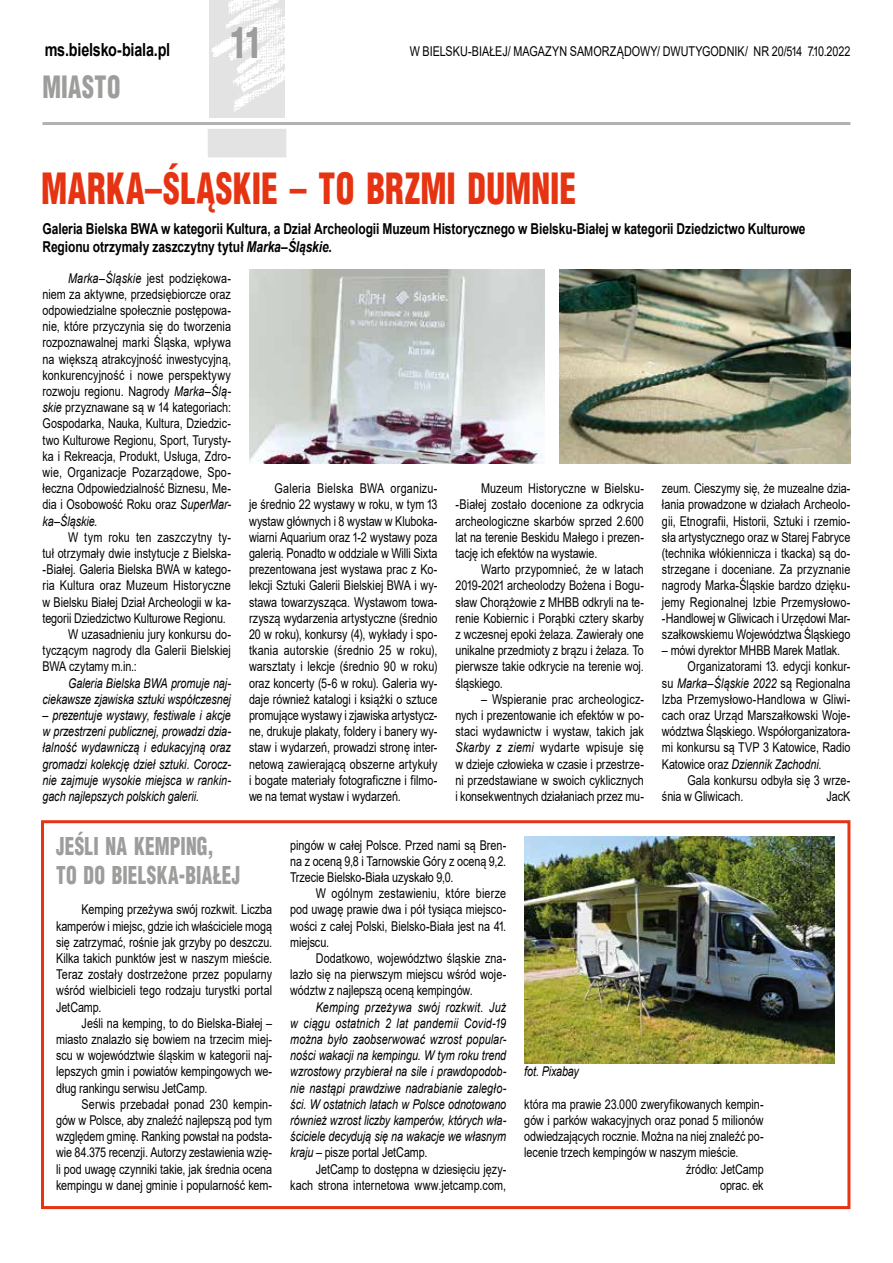
<style>
.page{position:relative;width:893px;height:1263px;background:#fff}
.page>*{position:absolute;margin:0;border:0;box-sizing:border-box;transform-origin:0 0}
.t1{font:900 42px "Switzerland Cond";letter-spacing:.01em;color:#e63312;scale:.8 1}
.t2{font:900 42px "Switzerland Cond";color:#9d9d9c;scale:.8 1}
.t3{font:900 30px "Switzerland Cond";letter-spacing:.02em;color:#9d9d9c;scale:.8 1}
.t4{font:900 24px/28.8px "Switzerland Cond";letter-spacing:.015em;color:#9d9d9c;scale:.8 1}
.t5{font:700 18px "Arial";letter-spacing:-.015em;color:#000;scale:.8 1}
.t6{font:700 15px/18px "Arial";letter-spacing:-.005em;color:#000;scale:.8 1}
.t7{font:13.5px/16.2px "Arial";letter-spacing:-.005em;color:#000;text-align:justify;scale:.8 1}
.t8{font:italic 13.5px/16.2px "Arial";letter-spacing:-.005em;color:#000;text-align:justify;scale:.8 1}
.t9{font:13.5px "Arial";letter-spacing:.02em;color:#000;scale:.8 1}
.s1{font-style:italic}
.s2{font-style:normal}
</style>
<div class="page">
<hr style="left:43px;top:122px;width:807px;height:3px;background:#b3b2b2">
<img style="left:209px;top:0;width:76px;height:117px">
<div style="left:208px;top:129px;width:78px;height:28px;background:#e3e3e3"></div>
<div style="left:41px;top:820px;width:809px;height:389px;border:3px solid #e63312"></div>
<img style="left:524px;top:836px;width:311px;height:227px">
<img style="left:249px;top:269px;width:295px;height:195px">
<img style="left:560px;top:269px;width:290px;height:195px">
<h3 class="t5" style="left:45px;top:37px;width:158px">ms.bielsko-biala.pl</h3>
<h2 class="t3" style="left:43px;top:68px;width:99px">MIASTO</h2>
<h1 class="t2" style="left:231px;top:16px;width:41px">11</h1>
<p class="t7" style="left:410px;top:43px;width:552px">W BIELSKU-BIAŁEJ/ MAGAZYN SAMORZĄDOWY/ DWUTYGODNIK/ NR 20/514 7.10.2022</p>
<h1 class="t1" style="left:41px;top:162px;width:671px">MARKA–ŚLĄSKIE – TO BRZMI DUMNIE</h1>
<p class="t6" style="left:43px;top:220px;width:955px">Galeria Bielska BWA w kategorii Kultura, a Dział Archeologii Muzeum Historycznego w Bielsku-Białej w kategorii Dziedzictwo Kulturowe<br>Regionu otrzymały zaszczytny tytuł <span class="s1">Marka–Śląskie</span>.</p>
<p class="t7" style="left:43px;top:270px;width:237px;text-indent:26px"><span class="s1">Marka–Śląskie</span> jest podziękowa&shy;niem za aktywne, przedsiębiorcze oraz odpowiedzialne społecznie postępowa&shy;nie, które przyczynia się do tworzenia rozpoznawalnej marki Śląska, wpływa na większą atrakcyjność inwestycyjną, konkurencyjność i nowe perspektywy rozwoju regionu. Nagrody <span class="s1">Marka–Ślą&shy;skie</span> przyznawane są w 14 kategoriach:<br>Gospodarka, Nauka, Kultura, Dziedzic&shy;two Kulturowe Regionu, Sport, Turysty&shy;ka i Rekreacja, Produkt, Usługa, Zdro&shy;wie, Organizacje Pozarządowe, Spo&shy;łeczna Odpowiedzialność Biznesu, Me&shy;dia i Osobowość Roku oraz <span class="s1">SuperMar&shy;ka–Śląskie.</span></p>
<p class="t9" style="left:68px;top:528px;width:205px">W tym roku ten zaszczytny ty-</p>
<p class="t7" style="left:43px;top:545px;width:237px">tuł otrzymały dwie instytucje z Bielska-</p>
<p class="t7" style="left:43px;top:561px;width:237px">-Białej. Galeria Bielska BWA w katego-</p>
<p class="t7" style="left:43px;top:577px;width:237px">ria Kultura oraz Muzeum Historyczne</p>
<p class="t7" style="left:43px;top:594px;width:237px">w Bielsku Białej Dział Archeologii w ka-</p>
<p class="t7" style="left:43px;top:610px;width:231px">tegorii Dziedzictwo Kulturowe Regionu.</p>
<p class="t7" style="left:68px;top:626px;width:205px">W uzasadnieniu jury konkursu do-</p>
<p class="t7" style="left:43px;top:642px;width:237px">tyczącym nagrody dla Galerii Bielskiej</p>
<p class="t7" style="left:43px;top:658px;width:119px">BWA czytamy m.in.:</p>
<p class="t8" style="left:43px;top:675px;width:237px;text-align:right">Galeria Bielska BWA promuje naj&shy;ciekawsze zjawiska sztuki współczesnej</p>
<p class="t8" style="left:43px;top:707px;width:237px">– prezentuje wystawy, festiwale i akcje w przestrzeni publicznej, prowadzi dzia&shy;łalność wydawniczą i edukacyjną oraz gromadzi kolekcję dzieł sztuki. Corocz&shy;nie zajmuje wysokie miejsca w rankin&shy;gach najlepszych polskich galerii.</p>
<p class="t7" style="left:249px;top:480px;width:237px;text-indent:26px">Galeria Bielska BWA organizu&shy;je średnio 22 wystawy w roku, w tym 13 wystaw głównych i 8 wystaw w Kluboka&shy;wiarni Aquarium oraz 1-2 wystawy poza galerią. Ponadto w oddziale w Willi Sixta prezentowana jest wystawa prac z Ko&shy;lekcji Sztuki Galerii Bielskiej BWA i wy&shy;stawa towarzysząca. Wystawom towa&shy;rzyszą wydarzenia artystyczne (średnio 20 w roku), konkursy (4), wykłady i spo&shy;tkania autorskie (średnio 25 w roku), warsztaty i lekcje (średnio 90 w roku) oraz koncerty (5-6 w roku). Galeria wy&shy;daje również katalogi i książki o sztuce promujące wystawy i zjawiska artystycz&shy;ne, drukuje plakaty, foldery i banery wy&shy;staw i wydarzeń, prowadzi stronę inter&shy;netową zawierającą obszerne artykuły i bogate materiały fotograficzne i filmo&shy;we na temat wystaw i wydarzeń.</p>
<p class="t7" style="left:455px;top:480px;width:237px;text-indent:26px">Muzeum Historyczne w Bielsku--Białej zostało docenione za odkrycia archeologiczne skarbów sprzed 2.600 lat na terenie Beskidu Małego i prezen&shy;tację ich efektów na wystawie.</p>
<p class="t7" style="left:455px;top:561px;width:237px;text-indent:26px">Warto przypomnieć, że w latach 2019-2021 archeolodzy Bożena i Bogu&shy;sław Chorążowie z MHBB odkryli na te&shy;renie Kobiernic i Porąbki cztery skarby z wczesnej epoki żelaza. Zawierały one unikalne przedmioty z brązu i żelaza. To pierwsze takie odkrycie na terenie woj. śląskiego.</p>
<p class="t7" style="left:455px;top:691px;width:237px;text-indent:25px">– Wspieranie prac archeologicz&shy;nych i prezentowanie ich efektów w po&shy;staci wydawnictw i wystaw, takich jak <span class="s1">Skarby z ziemi</span> wydarte wpisuje się w dzieje człowieka w czasie i przestrze&shy;ni przedstawiane w swoich cyklicznych i konsekwentnych działaniach przez mu-</p>
<p class="t7" style="left:662px;top:480px;width:237px">zeum. Cieszymy się, że muzealne dzia&shy;łania prowadzone w działach Archeolo&shy;gii, Etnografii, Historii, Sztuki i rzemio&shy;sła artystycznego oraz w Starej Fabryce (technika włókiennicza i tkacka) są do&shy;strzegane i doceniane. Za przyznanie nagrody Marka-Śląskie bardzo dzięku&shy;jemy Regionalnej Izbie Przemysłowo--Handlowej w Gliwicach i Urzędowi Mar&shy;szałkowskiemu Województwa Śląskiego</p>
<p class="t7" style="left:662px;top:642px;width:224px">– mówi dyrektor MHBB Marek Matlak.</p>
<p class="t7" style="left:687px;top:658px;width:205px">Organizatorami 13. edycji konkur-</p>
<p class="t8" style="left:662px;top:675px;width:237px"><span class="s2">su</span> Marka–Śląskie 2022 <span class="s2">są Regionalna</span></p>
<p class="t7" style="left:662px;top:691px;width:237px">Izba Przemysłowo-Handlowa w Gliwi-</p>
<p class="t7" style="left:662px;top:707px;width:237px">cach oraz Urząd Marszałkowski Woje-</p>
<p class="t7" style="left:662px;top:723px;width:237px">wództwa Śląskiego. Współorganizatora-</p>
<p class="t7" style="left:662px;top:739px;width:237px">mi konkursu są TVP 3 Katowice, Radio</p>
<p class="t8" style="left:662px;top:756px;width:201px"><span class="s2">Katowice oraz</span> Dziennik Zachodni<span class="s2">.</span></p>
<p class="t7" style="left:687px;top:772px;width:205px">Gala konkursu odbyła się 3 wrze-</p>
<p class="t7" style="left:662px;top:788px;width:103px">śnia w Gliwicach.</p>
<p class="t7" style="left:826px;top:788px;width:31px">JacK</p>
<h3 class="t4" style="left:56px;top:831px;width:232px">JEŚLI NA KEMPING,<br>TO DO BIELSKA-BIAŁEJ</h3>
<p class="t7" style="left:56px;top:901px;width:272px;text-indent:26px">Kemping przeżywa swój rozkwit. Liczba kamperów i miejsc, gdzie ich właściciele mogą się zatrzymać, rośnie jak grzyby po deszczu.<br>Kilka takich punktów jest w naszym mieście.<br>Teraz zostały dostrzeżone przez popularny wśród wielbicieli tego rodzaju turystki portal JetCamp.</p>
<p class="t7" style="left:56px;top:1015px;width:272px;text-indent:26px">Jeśli na kemping, to do Bielska-Białej – miasto znalazło się bowiem na trzecim miej&shy;scu w województwie śląskim w kategorii naj&shy;lepszych gmin i powiatów kempingowych we&shy;dług rankingu serwisu JetCamp.</p>
<p class="t7" style="left:56px;top:1096px;width:272px;text-indent:26px">Serwis przebadał ponad 230 kempin&shy;gów w Polsce, aby znaleźć najlepszą pod tym względem gminę. Ranking powstał na podsta&shy;wie 84.375 recenzji. Autorzy zestawienia wzię&shy;li pod uwagę czynniki takie, jak średnia ocena kempingu w danej gminie i popularność kem-</p>
<p class="t7" style="left:290px;top:837px;width:272px">pingów w całej Polsce. Przed nami są Bren&shy;na z oceną 9,8 i Tarnowskie Góry z oceną 9,2.<br>Trzecie Bielsko-Biała uzyskało 9,0.</p>
<p class="t7" style="left:290px;top:885px;width:272px;text-indent:26px">W ogólnym zestawieniu, które bierze pod uwagę prawie dwa i pół tysiąca miejsco&shy;wości z całej Polski, Bielsko-Biała jest na 41. miejscu.</p>
<p class="t7" style="left:290px;top:950px;width:272px;text-indent:26px">Dodatkowo, województwo śląskie zna&shy;lazło się na pierwszym miejscu wśród woje&shy;wództw z najlepszą oceną kempingów.</p>
<p class="t8" style="left:290px;top:999px;width:272px;text-indent:26px">Kemping przeżywa swój rozkwit. Już w ciągu ostatnich 2 lat pandemii Covid-19 można było zaobserwować wzrost popular&shy;ności wakacji na kempingu. W tym roku trend wzrostowy przybierał na sile i prawdopodob&shy;nie nastąpi prawdziwe nadrabianie zaległo&shy;ści. W ostatnich latach w Polsce odnotowano również wzrost liczby kamperów, których wła&shy;ściciele decydują się na wakacje we własnym kraju <span class="s2">– pisze portal JetCamp.</span></p>
<p class="t7" style="left:290px;top:1161px;width:272px;text-align:right">JetCamp to dostępna w dziesięciu języ&shy;kach strona internetowa www.jetcamp.com,</p>
<p class="t8" style="left:524px;top:1064px;width:70px">fot. Pixabay</p>
<p class="t7" style="left:524px;top:1096px;width:301px">która ma prawie 23.000 zweryfikowanych kempin-</p>
<p class="t7" style="left:524px;top:1112px;width:301px">gów i parków wakacyjnych oraz ponad 5 milionów</p>
<p class="t7" style="left:524px;top:1128px;width:301px">odwiedzających rocznie. Można na niej znaleźć po-</p>
<p class="t7" style="left:524px;top:1144px;width:269px">lecenie trzech kempingów w naszym mieście.</p>
<p class="t7" style="left:686px;top:1161px;width:98px">źródło: JetCamp</p>
<p class="t7" style="left:720px;top:1177px;width:56px">oprac. ek</p>
</div>
